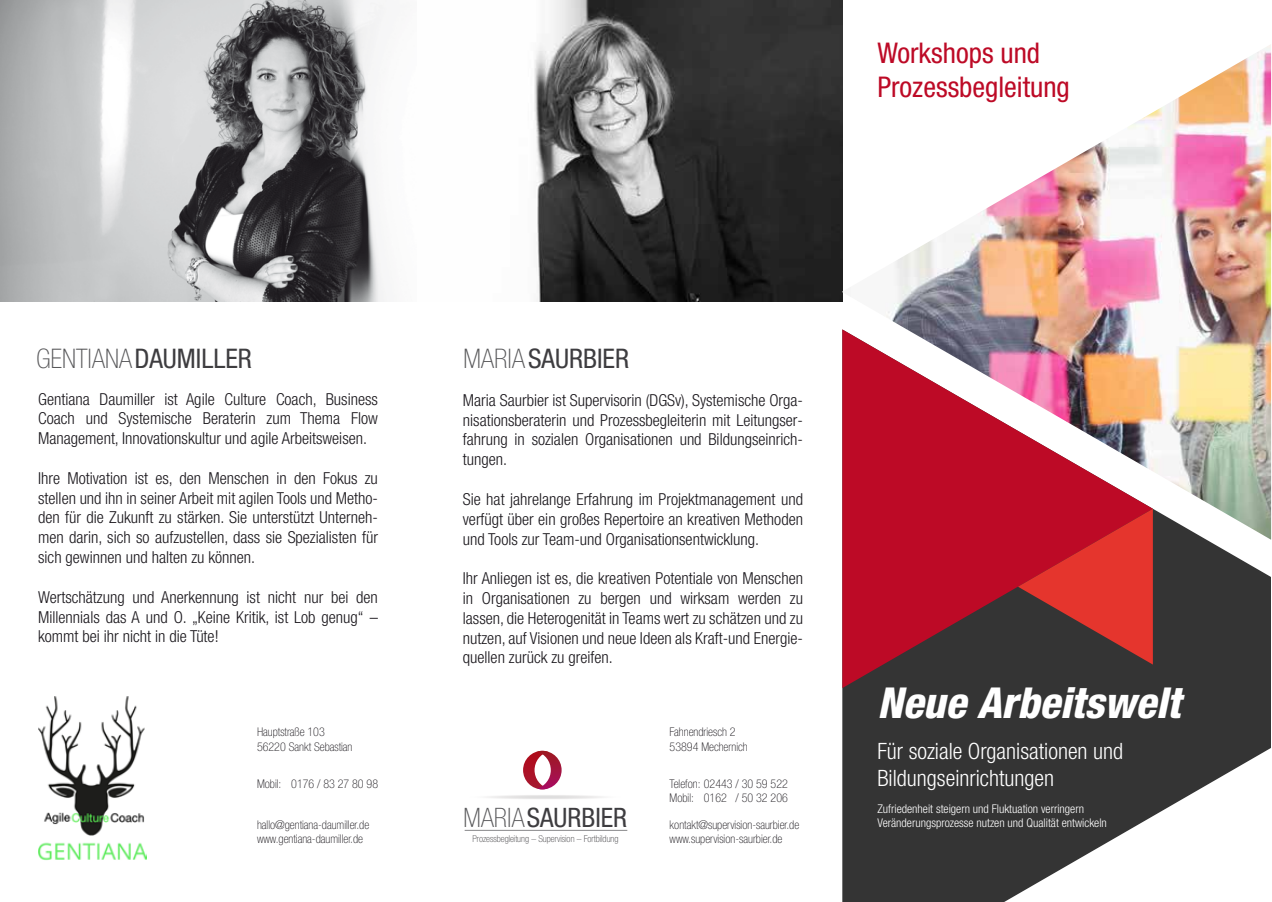
<style>
.page{position:relative;width:1272px;height:902px;background:#fff}
.page>*{position:absolute;margin:0;border:0;box-sizing:border-box;transform-origin:0 0}
.t1{font:italic 800 condensed 42.75px "Helvetica Neue LT Pro";color:#fff}
.t2{font:condensed 28.5px/34.2px "Helvetica Neue LT Pro";color:#bd0a26}
.t3{font:condensed 27px "Helvetica Neue LT Pro";color:#3e3d40}
.t4{font:condensed 26.85px "Helvetica Neue LT Pro";color:#3e3d40}
.t5{font:300 condensed 22.5px/27px "Helvetica Neue LT Pro";color:#fff}
.t6{font:300 condensed 16.5px/19.8px "Helvetica Neue LT Pro";color:#1a171c;text-align:justify}
.t7{font:100 condensed 12px/14.4px "Helvetica Neue LT Pro";color:#1a171c}
.t8{font:300 condensed 12px/14.4px "Helvetica Neue LT Pro";color:#fff}
.t9{font:100 condensed 9.45px "Helvetica Neue LT Pro";color:#3e3d40}
.s1{font-weight:100;color:#58585a}
</style>
<div class="page">
<img style="left:534px;top:0;width:308px;height:302px">
<svg style="left:523px;top:750px;width:38px;height:39px"></svg>
<div style="left:479px;top:794px;width:132px;height:5px;background:#f9f9f9;border-radius:50%"></div>
<hr style="left:487px;top:795px;width:117px;height:4px;background:#f3f2f2;border-radius:50%">
<hr style="left:489px;top:795px;width:112px;height:4px;background:#eae9e9;border-radius:50%">
<hr style="left:492px;top:795px;width:107px;height:3px;background:#888181;border-radius:50%">
<hr style="left:494px;top:795px;width:102px;height:3px;background:#807979;border-radius:50%">
<hr style="left:496px;top:795px;width:98px;height:3px;background:#787070;border-radius:50%">
<hr style="left:499px;top:795px;width:92px;height:3px;background:#706969;border-radius:50%">
<hr style="left:501px;top:795px;width:88px;height:3px;background:#696161;border-radius:50%">
<hr style="left:504px;top:795px;width:82px;height:3px;background:#625a5a;border-radius:50%">
<hr style="left:506px;top:795px;width:78px;height:3px;background:#5b5252;border-radius:50%">
<hr style="left:509px;top:795px;width:72px;height:3px;background:#544b4c;border-radius:50%">
<hr style="left:511px;top:795px;width:68px;height:3px;background:#4d4545;border-radius:50%">
<hr style="left:514px;top:796px;width:63px;height:2px;background:#463e3f;border-radius:50%">
<hr style="left:516px;top:796px;width:58px;height:2px;background:#403939;border-radius:50%">
<hr style="left:519px;top:796px;width:53px;height:1px;background:#3a3334;border-radius:50%">
<hr style="left:521px;top:796px;width:48px;height:1px;background:#342e2e;border-radius:50%">
<hr style="left:524px;top:796px;width:43px;height:1px;background:#2e282a;border-radius:50%">
<hr style="left:526px;top:796px;width:38px;height:1px;background:#292425;border-radius:50%">
<hr style="left:528px;top:796px;width:34px;height:1px;background:#231f20;border-radius:50%">
<hr style="left:464px;top:830px;width:163px;height:1px;background:#87888a">
<img style="left:38px;top:696px;width:109px;height:164px">
<img style="left:0;top:0;width:385px;height:302px">
<svg style="left:842px;top:539px;width:428px;height:362px;fill:#343434"></svg>
<svg style="left:842px;top:539px;width:310px;height:149px;background:#851b2c"></svg>
<svg style="left:1017px;top:539px;width:135px;height:125px;background:#a92f2e"></svg>
<img style="left:841px;top:44px;width:429px;height:495px">
<h2 class="t2" style="left:877px;top:35px;width:194px">Workshops und<br>Prozessbegleitung</h2>
<h3 class="t3" style="left:37px;top:342px;width:217px"><span class="s1">GENTIANA</span>DAUMILLER</h3>
<h3 class="t3" style="left:463px;top:342px;width:167px"><span class="s1">MARIA</span>SAURBIER</h3>
<p class="t6" style="left:38px;top:389px;width:341px">Gentiana Daumiller ist Agile Culture Coach, Business Coach und Systemische Beraterin zum Thema Flow Management, Innovationskultur und agile Arbeitsweisen.</p>
<p class="t6" style="left:38px;top:468px;width:341px">Ihre Motivation ist es, den Menschen in den Fokus zu stellen und ihn in seiner Arbeit mit agilen Tools und Metho&shy;den für die Zukunft zu stärken. Sie unterstützt Unterneh&shy;men darin, sich so aufzustellen, dass sie Spezialisten für sich gewinnen und halten zu können.</p>
<p class="t6" style="left:38px;top:587px;width:341px">Wertschätzung und Anerkennung ist nicht nur bei den Millennials das A und O. „Keine Kritik, ist Lob genug“ – kommt bei ihr nicht in die Tüte!</p>
<p class="t7" style="left:257px;top:725px;width:97px">Hauptstraße 103<br>56220 Sankt Sebastian</p>
<p class="t7" style="left:257px;top:776px;width:123px">Mobil: 0176 / 83 27 80 98</p>
<p class="t7" style="left:257px;top:817px;width:114px">hallo@gentiana-daumiller.de www.gentiana-daumiller.de</p>
<p class="t6" style="left:463px;top:390px;width:341px">Maria Saurbier ist Supervisorin (DGSv), Systemische Orga&shy;nisationsberaterin und Prozessbegleiterin mit Leitungser&shy;fahrung in sozialen Organisationen und Bildungseinrich&shy;tungen.</p>
<p class="t6" style="left:463px;top:489px;width:342px">Sie hat jahrelange Erfahrung im Projektmanagement und verfügt über ein großes Repertoire an kreativen Methoden und Tools zur Team-und Organisationsentwicklung.</p>
<p class="t6" style="left:463px;top:568px;width:342px">Ihr Anliegen ist es, die kreativen Potentiale von Menschen in Organisationen zu bergen und wirksam werden zu lassen, die Heterogenität in Teams wert zu schätzen und zu nutzen, auf Visionen und neue Ideen als Kraft-und Energie&shy;quellen zurück zu greifen.</p>
<h3 class="t4" style="left:463px;top:801px;width:165px"><span class="s1">MARIA</span>SAURBIER</h3>
<p class="t9" style="left:472px;top:833px;width:148px">Prozessbegleitung – Supervision – Fortbildung</p>
<p class="t7" style="left:669px;top:725px;width:79px">Fahnendriesch 2<br>53894 Mechernich</p>
<p class="t7" style="left:669px;top:776px;width:120px">Telefon: 02443 / 30 59 522<br>Mobil:</p>
<p class="t7" style="left:704px;top:790px;width:85px">0162 / 50 32 206</p>
<p class="t7" style="left:669px;top:817px;width:131px">kontakt@supervision-saurbier.de www.supervision-saurbier.de</p>
<h1 class="t1" style="left:877px;top:672px;width:305px">Neue Arbeitswelt</h1>
<h3 class="t5" style="left:877px;top:737px;width:247px">Für soziale Organisationen und<br>Bildungseinrichtungen</h3>
<p class="t8" style="left:877px;top:801px;width:231px">Zufriedenheit steigern und Fluktuation verringern<br>Veränderungsprozesse nutzen und Qualität entwickeln</p>
</div>
